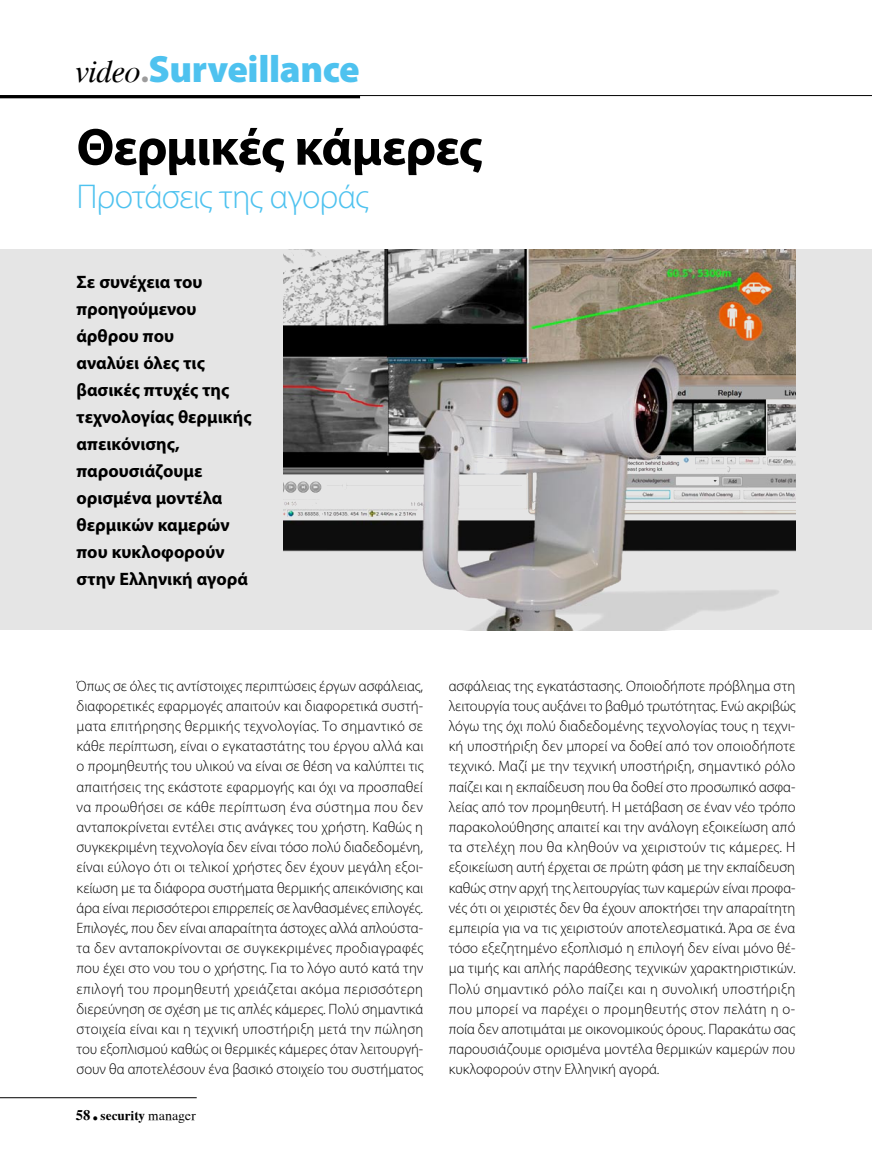
<style>
.page{position:relative;width:872px;height:1149px;background:#fff}
.page>*{position:absolute;margin:0;border:0;box-sizing:border-box;transform-origin:0 0}
.t1{font:700 52.5px "Myriad Pro";letter-spacing:-.02em;color:#000}
.t2{font:900 38.1px "Myriad Pro";letter-spacing:-.01em;color:#4ec2ef}
.t3{font:300 34.5px "Myriad Pro";letter-spacing:-.03em;color:#4ec2ef}
.t4{font:700 18px/27px "Myriad Pro";color:#000}
.t5{font:300 15px/20.1px "Myriad Pro";color:#000;text-align:justify}
.t6{font:13.5px "UB Times Bold";color:#000}
.s1{font-family:"UB Times Italic";font-weight:400;font-size:31.5px;color:#000}
.s2{font-size:28.2px;color:#9d9c9c}
.s3{font-size:15px}
.s4{font-size:24px}
.s5{font-family:"UB Times"}
</style>
<div class="page">
<hr style="left:0;top:1097px;width:197px;height:1px;background:#000">
<hr style="left:0;top:95px;width:872px;height:1px;background:#000">
<hr style="left:0;top:95px;width:360px;height:3px;background:#000">
<div style="left:0;top:250px;width:872px;height:380px;background:#e5e5e5"></div>
<img style="left:283px;top:249px;width:512px;height:381px">
<h2 class="t2" style="left:77px;top:44px;width:285px"><span class="s1">video</span><span class="s2">.</span>Surveillance</h2>
<h1 class="t1" style="left:77px;top:113px;width:407px">Θερμικές κάμερες</h1>
<h3 class="t3" style="left:77px;top:176px;width:293px">Προτάσεις της αγοράς</h3>
<p class="t4" style="left:77px;top:267px;width:176px">Σε συνέχεια του προηγούμενου άρθρου που<br>αναλύει όλες τις βασικές πτυχές της τεχνολογίας θερμικής απεικόνισης, παρουσιάζουμε ορισμένα μοντέλα θερμικών καμερών που κυκλοφορούν στην Ελληνική αγορά</p>
<p class="t5" style="left:77px;top:675px;width:348px">Όπως σε όλες τις αντίστοιχες περιπτώσεις έργων ασφάλειας, διαφορετικές εφαρμογές απαιτούν και διαφορετικά συστή&shy;ματα επιτήρησης θερμικής τεχνολογίας. Το σημαντικό σε κάθε περίπτωση, είναι ο εγκαταστάτης του έργου αλλά και ο προμηθευτής του υλικού να είναι σε θέση να καλύπτει τις απαιτήσεις της εκάστοτε εφαρμογής και όχι να προσπαθεί να προωθήσει σε κάθε περίπτωση ένα σύστημα που δεν ανταποκρίνεται εντέλει στις ανάγκες του χρήστη. Καθώς η συγκεκριμένη τεχνολογία δεν είναι τόσο πολύ διαδεδομένη, είναι εύλογο ότι οι τελικοί χρήστες δεν έχουν μεγάλη εξοι&shy;κείωση με τα διάφορα συστήματα θερμικής απεικόνισης και άρα είναι περισσότεροι επιρρεπείς σε λανθασμένες επιλογές.<br>Επιλογές, που δεν είναι απαραίτητα άστοχες αλλά απλούστα&shy;τα δεν ανταποκρίνονται σε συγκεκριμένες προδιαγραφές που έχει στο νου του ο χρήστης. Για το λόγο αυτό κατά την επιλογή του προμηθευτή χρειάζεται ακόμα περισσότερη διερεύνηση σε σχέση με τις απλές κάμερες. Πολύ σημαντικά στοιχεία είναι και η τεχνική υποστήριξη μετά την πώληση του εξοπλισμού καθώς οι θερμικές κάμερες όταν λειτουργή&shy;σουν θα αποτελέσουν ένα βασικό στοιχείο του συστήματος</p>
<p class="t5" style="left:449px;top:675px;width:348px">ασφάλειας της εγκατάστασης. Οποιοδήποτε πρόβλημα στη λειτουργία τους αυξάνει το βαθμό τρωτότητας. Ενώ ακριβώς λόγω της όχι πολύ διαδεδομένης τεχνολογίας τους η τεχνι&shy;κή υποστήριξη δεν μπορεί να δοθεί από τον οποιοδήποτε τεχνικό. Μαζί με την τεχνική υποστήριξη, σημαντικό ρόλο παίζει και η εκπαίδευση που θα δοθεί στο προσωπικό ασφα&shy;λείας από τον προμηθευτή. Η μετάβαση σε έναν νέο τρόπο παρακολούθησης απαιτεί και την ανάλογη εξοικείωση από τα στελέχη που θα κληθούν να χειριστούν τις κάμερες. Η εξοικείωση αυτή έρχεται σε πρώτη φάση με την εκπαίδευση καθώς στην αρχή της λειτουργίας των καμερών είναι προφα&shy;νές ότι οι χειριστές δεν θα έχουν αποκτήσει την απαραίτητη εμπειρία για να τις χειριστούν αποτελεσματικά. Άρα σε ένα τόσο εξεζητημένο εξοπλισμό η επιλογή δεν είναι μόνο θέ&shy;μα τιμής και απλής παράθεσης τεχνικών χαρακτηριστικών.<br>Πολύ σημαντικό ρόλο παίζει και η συνολική υποστήριξη που μπορεί να παρέχει ο προμηθευτής στον πελάτη η ο&shy;ποία δεν αποτιμάται με οικονομικούς όρους. Παρακάτω σας παρουσιάζουμε ορισμένα μοντέλα θερμικών καμερών που κυκλοφορούν στην Ελληνική αγορά.</p>
<p class="t6" style="left:76px;top:1107px;width:122px"><span class="s3">58</span> <span class="s4">.</span> security <span class="s5">manager</span></p>
</div>
